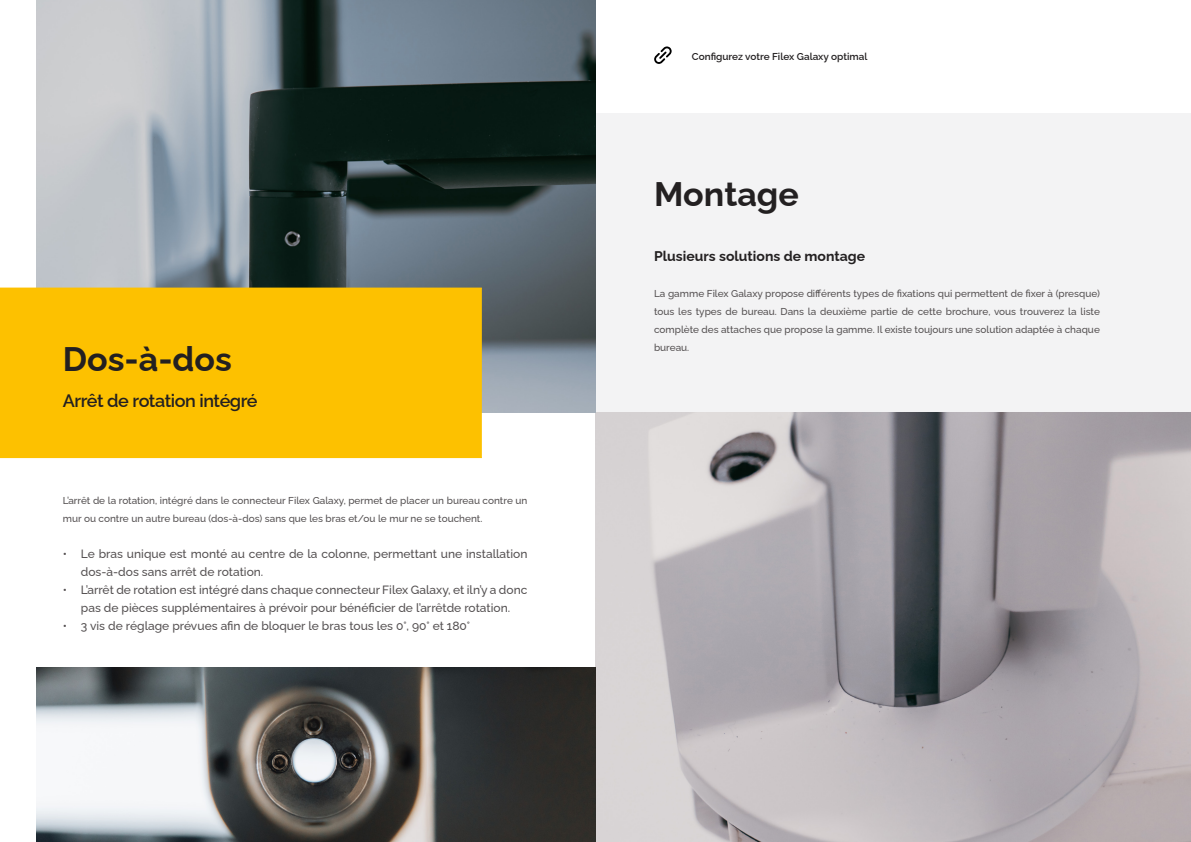
<style>
.page{position:relative;width:1191px;height:842px;background:#fff}
.page>*{position:absolute;margin:0;border:0;box-sizing:border-box;transform-origin:0 0}
.t1{font:700 34px "Raleway";color:#232021}
.t2{font:600 18px "Raleway";letter-spacing:-.025em;color:#232021}
.t3{font:700 14px "Raleway";color:#232021}
.t4{font:500 12px/18px "Raleway";color:#545051}
.t5{font:500 10px/18px "Raleway";color:#545051;text-align:justify}
.t6{font:600 10px "Raleway";color:#232021}
</style>
<div class="page">
<div style="left:595px;top:113px;width:596px;height:300px;background:#f3f3f4"></div>
<img style="left:595px;top:413px;width:595px;height:429px">
<img style="left:36px;top:0;width:559px;height:413px">
<img style="left:36px;top:667px;width:559px;height:175px">
<div style="left:0;top:288px;width:481px;height:170px;background:#fdc100"></div>
<svg style="left:654px;top:46px;width:17px;height:18px"></svg>
<h1 class="t1" style="left:63px;top:332px;width:171px">Dos-à-dos</h1>
<h2 class="t2" style="left:63px;top:386px;width:196px">Arrêt de rotation intégré</h2>
<p class="t5" style="left:63px;top:491px;width:466px">L’arrêt de la rotation, intégré dans le connecteur Filex Galaxy, permet de placer un bureau contre un mur ou contre un autre bureau (dos-à-dos) sans que les bras et/ou le mur ne se touchent.</p>
<p class="t4" style="left:81px;top:544px;width:448px;text-indent:-18px">• Le bras unique est monté au centre de la colonne, permettant une installation dos-à-dos sans arrêt de rotation.</p>
<p class="t4" style="left:63px;top:580px;width:466px;text-align:center">• L’arrêt de rotation est intégré dans chaque connecteur Filex Galaxy, et iln’y a donc pas de pièces supplémentaires à prévoir pour bénéficier de l’arrêtde rotation.</p>
<p class="t4" style="left:63px;top:616px;width:408px">• 3 vis de réglage prévues afin de bloquer le bras tous les 0°, 90° et 180°</p>
<p class="t6" style="left:692px;top:48px;width:177px">Configurez votre Filex Galaxy optimal</p>
<h1 class="t1" style="left:654px;top:167px;width:146px">Montage</h1>
<h3 class="t3" style="left:654px;top:245px;width:213px">Plusieurs solutions de montage</h3>
<p class="t5" style="left:654px;top:284px;width:447px">La gamme Filex Galaxy propose différents types de fixations qui permettent de fixer à (presque) tous les types de bureau. Dans la deuxième partie de cette brochure, vous trouverez la liste complète des attaches que propose la gamme. Il existe toujours une solution adaptée à chaque bureau.</p>
</div>
